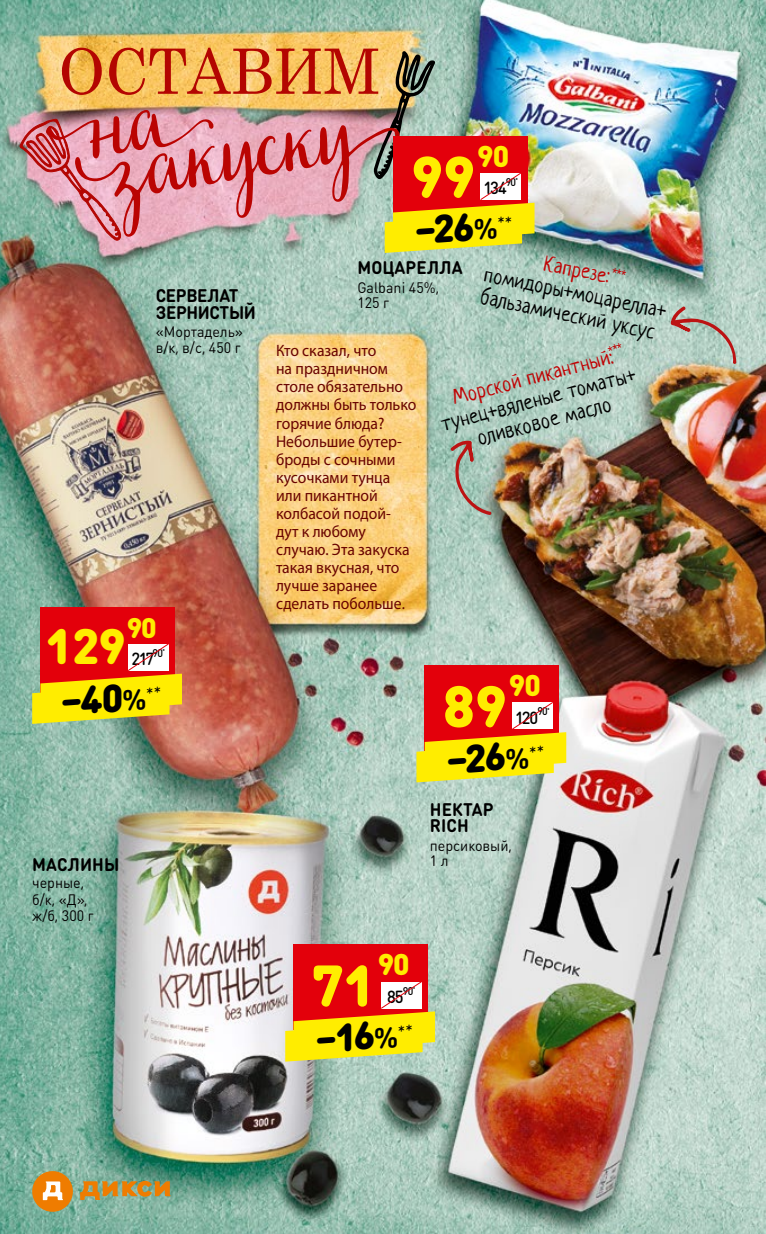
<style>
.page{position:relative;width:766px;height:1234px;background:#fff}
.page>*{position:absolute;margin:0;border:0;box-sizing:border-box;transform-origin:0 0}
.t1{font:92.55px "Very Berry Pro";color:#ba0402;scale:.95 1}
.t2{font:62.55px "Century Schoolbook";color:#b30501;scale:.95 1}
.t3{font:900 57.45px "DIN Round Pro";color:#ffed00}
.t4{font:900 49.05px "DIN Round Pro";color:#ffed00}
.t5{font:900 38.7px "DIN Round Pro";color:#000}
.t6{font:900 29.7px "DIN Round Pro";color:#ffed00}
.t7{font:900 28.05px "DIN Round Pro";color:#ffed00}
.t8{font:21.15px/22.8px "Neucha";color:#000;text-align:center;scale:.95 1}
.t9{font:21.15px "Neucha";color:#c00304;scale:.95 1}
.t10{font:700 18px/16.5px "DIN Round Pro";letter-spacing:-.005em;color:#000;scale:.95 1}
.t11{font:500 17.4px "DIN Round Pro";letter-spacing:-.085em;color:#000;scale:.95 1}
.t12{font:16.5px/18px "Myriad Pro";color:#690300;scale:.95 1}
.t13{font:15px/16.5px "DIN Round Pro";color:#000;scale:.95 1}
.t14{font:500 11.1px "DIN Round Pro";letter-spacing:-.07em;color:#000;scale:.95 1}
.s1{font-weight:700;font-size:28.95px}
</style>
<div class="page">
<img style="left:0;top:0;width:765px;height:1233px">
<svg style="left:449px;top:439px;width:43px;height:76px;background:#a7aea3"></svg>
<svg style="left:670px;top:305px;width:66px;height:59px;background:#b3bab0"></svg>
<div style="left:293px;top:944px;width:135px;height:86px;background:#e3000b"></div>
<svg style="left:285px;top:981px;width:150px;height:80px"></svg>
<img style="left:372px;top:50px;width:162px;height:203px">
<div style="left:40px;top:606px;width:135px;height:86px;background:#e3000b"></div>
<svg style="left:32px;top:643px;width:150px;height:80px"></svg>
<div style="left:424px;top:665px;width:135px;height:85px;background:#e3000b"></div>
<svg style="left:416px;top:702px;width:150px;height:80px"></svg>
<svg style="left:80px;top:1180px;width:90px;height:19px;background:#b8944a"></svg>
<svg style="left:32px;top:1170px;width:41px;height:41px;background:#d69a48"></svg>
<img style="left:19px;top:99px;width:197px;height:171px">
<svg style="left:612px;top:268px;width:14px;height:7px"></svg>
<svg style="left:607px;top:343px;width:15px;height:8px"></svg>
<h2 class="t2" style="left:59px;top:19px;width:339px">ОСТАВИМ</h2>
<h1 class="t1" style="left:66px;top:112px;width:343px;rotate:-10deg">закуску</h1>
<h3 class="t6" style="left:477px;top:133px;width:34px">90</h3>
<p class="t11" style="left:483px;top:176px;width:26px">134</p>
<h3 class="t3" style="left:411px;top:133px;width:65px">99</h3>
<p class="t14" style="left:505px;top:174px;width:15px">90<sup>*</sup></p>
<h3 class="t5" style="left:411px;top:201px;width:101px;rotate:-4deg">–26<span class="s1">%</span> <sup>**</sup></h3>
<p class="t10" style="left:156px;top:287px;width:107px">СЕРВЕЛАТ<br>ЗЕРНИСТЫЙ</p>
<p class="t13" style="left:156px;top:322px;width:93px">«Мортадель» в/к, в/с, 450 г</p>
<p class="t10" style="left:357px;top:258px;width:112px">МОЦАРЕЛЛА</p>
<p class="t13" style="left:357px;top:279px;width:87px;line-height:15px">Galbani 45%,<br>125 г</p>
<p class="t9" style="left:546px;top:250px;width:71px;rotate:11deg">Капрезе:</p>
<p class="t8" style="left:486px;top:263px;width:196px;text-align:left;rotate:11deg">помидоры+моцарелла+ бальзамический уксус</p>
<p class="t12" style="left:276px;top:341px;width:149px">Кто сказал, что<br>на праздничном столе обязательно должны быть только горячие блюда?<br>Небольшие бутер&shy;броды с сочными кусочками тунца или пикантной колбасой подой&shy;дут к любому случаю. Эта закуска такая вкусная, что лучше заранее сделать побольше.</p>
<p class="t9" style="left:449px;top:384px;width:175px;rotate:-14deg">Морской пикантный:</p>
<p class="t8" style="left:439px;top:412px;width:212px;rotate:-14deg">тунец+вяленые томаты+ оливковое масло</p>
<h3 class="t7" style="left:127px;top:606px;width:32px">90</h3>
<p class="t11" style="left:131px;top:647px;width:25px">217</p>
<h3 class="t4" style="left:46px;top:609px;width:81px">129</h3>
<p class="t14" style="left:153px;top:645px;width:15px">90<sup>*</sup></p>
<h3 class="t5" style="left:58px;top:672px;width:103px;rotate:-4deg">–40<span class="s1">%</span> <sup>**</sup></h3>
<h3 class="t3" style="left:443px;top:662px;width:65px">89</h3>
<h3 class="t6" style="left:508px;top:662px;width:34px">90</h3>
<p class="t11" style="left:515px;top:705px;width:26px">120</p>
<p class="t14" style="left:537px;top:703px;width:15px">90<sup>*</sup></p>
<h3 class="t5" style="left:443px;top:730px;width:101px;rotate:-4deg">–26<span class="s1">%</span> <sup>**</sup></h3>
<p class="t10" style="left:32px;top:855px;width:93px">МАСЛИНЫ</p>
<p class="t13" style="left:32px;top:873px;width:66px">черные, б/к, «Д», ж/б, 300 г</p>
<p class="t10" style="left:430px;top:800px;width:68px">НЕКТАР<br>RICH</p>
<p class="t13" style="left:430px;top:837px;width:88px;line-height:15px">персиковый,<br>1 л</p>
<h3 class="t6" style="left:377px;top:941px;width:34px">90</h3>
<p class="t11" style="left:387px;top:984px;width:19px">85</p>
<h3 class="t3" style="left:311px;top:941px;width:65px">71</h3>
<p class="t14" style="left:403px;top:982px;width:15px">90<sup>*</sup></p>
<h3 class="t5" style="left:312px;top:1009px;width:101px;rotate:-4deg">–16<span class="s1">%</span> <sup>**</sup></h3>
</div>
